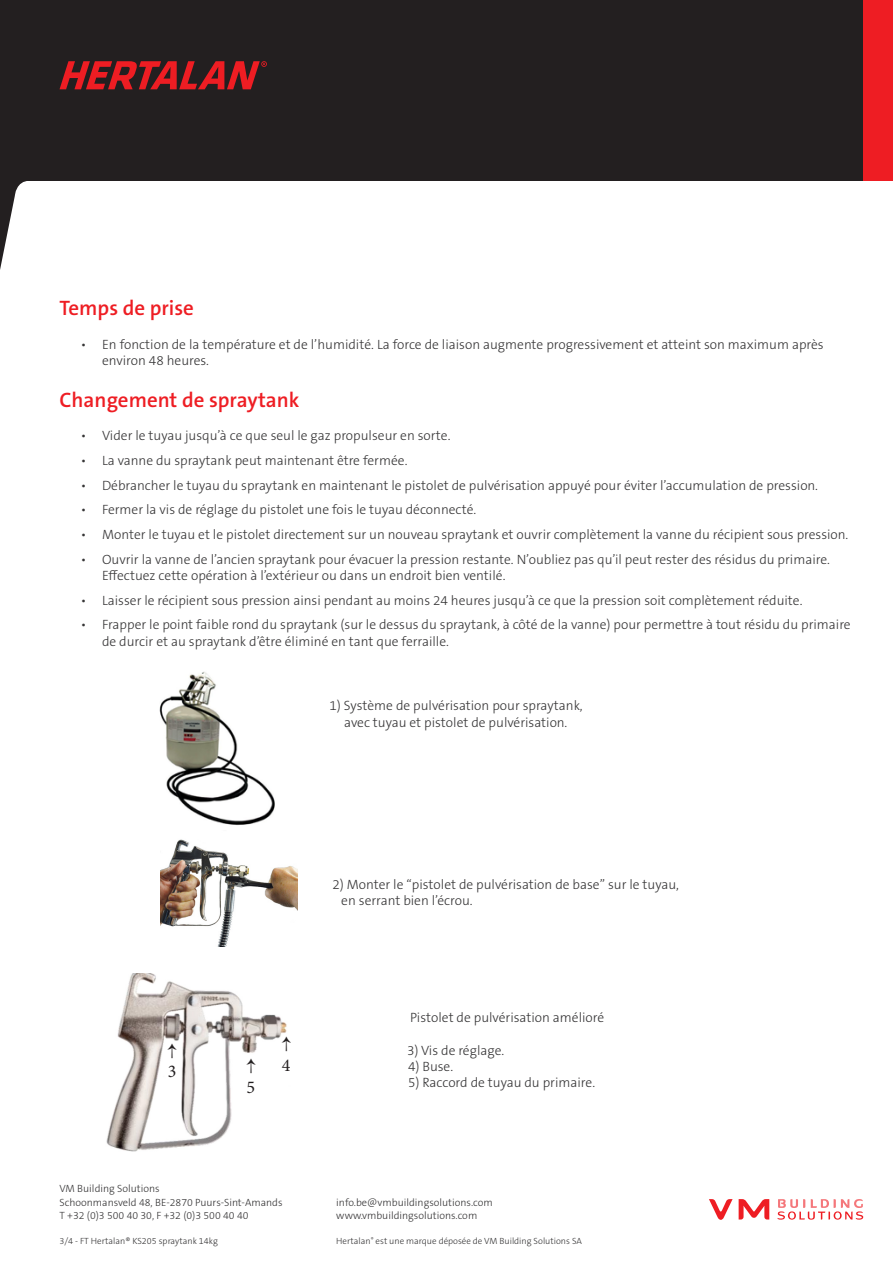
<style>
.page{position:relative;width:893px;height:1263px;background:#fff}
.page>*{position:absolute;margin:0;border:0;box-sizing:border-box;transform-origin:0 0}
.SECTION{font:600 21px "The Sans B W6";color:#ee1d23}
.t1{font:18px "Minion Pro";color:#231f20}
.BODY{font:300 13.5px/16.2px "The Sans B W3";color:#363536}
.t2{font:300 10.5px/13.5px "The Sans B W3";color:#363536}
.t3{font:300 9px "The Sans B W3";color:#363536}
</style>
<div class="page">
<div style="left:0;top:0;width:886px;height:181px;background:#231f20"></div>
<div style="left:863px;top:0;width:30px;height:181px;background:#ee1d23"></div>
<svg style="left:60px;top:61px;width:207px;height:28px"></svg>
<svg style="left:777px;top:1199px;width:86px;height:21px"></svg>
<svg style="left:709px;top:1199px;width:60px;height:21px"></svg>
<svg style="left:1px;top:181px;width:26px;height:84px"></svg>
<hr style="left:0;top:181px;width:1px;height:89px;background:#231f20">
<img style="left:159px;top:672px;width:116px;height:153px">
<img style="left:160px;top:839px;width:137px;height:107px">
<img style="left:106px;top:974px;width:181px;height:177px">
<p class="SECTION" style="left:60px;top:295px;width:136px">Temps de prise</p>
<p class="BODY" style="left:102px;top:336px;width:723px;text-indent:-21px">• En fonction de la température et de l’humidité. La force de liaison augmente progressivement et atteint son maximum après environ 48 heures.</p>
<p class="SECTION" style="left:60px;top:386px;width:241px">Changement de spraytank</p>
<p class="BODY" style="left:81px;top:428px;width:371px">• Vider le tuyau jusqu’à ce que seul le gaz propulseur en sorte.</p>
<p class="BODY" style="left:81px;top:452px;width:328px">• La vanne du spraytank peut maintenant être fermée.</p>
<p class="BODY" style="left:81px;top:477px;width:739px">• Débrancher le tuyau du spraytank en maintenant le pistolet de pulvérisation appuyé pour éviter l’accumulation de pression.</p>
<p class="BODY" style="left:81px;top:502px;width:397px">• Fermer la vis de réglage du pistolet une fois le tuyau déconnecté.</p>
<p class="BODY" style="left:81px;top:526px;width:769px">• Monter le tuyau et le pistolet directement sur un nouveau spraytank et ouvrir complètement la vanne du récipient sous pression.</p>
<p class="BODY" style="left:102px;top:551px;width:729px;text-indent:-21px">• Ouvrir la vanne de l’ancien spraytank pour évacuer la pression restante. N’oubliez pas qu’il peut rester des résidus du primaire.<br>Effectuez cette opération à l’extérieur ou dans un endroit bien ventilé.</p>
<p class="BODY" style="left:81px;top:592px;width:723px">• Laisser le récipient sous pression ainsi pendant au moins 24 heures jusqu’à ce que la pression soit complètement réduite.</p>
<p class="BODY" style="left:102px;top:617px;width:750px;text-indent:-21px">• Frapper le point faible rond du spraytank (sur le dessus du spraytank, à côté de la vanne) pour permettre à tout résidu du primaire de durcir et au spraytank d’être éliminé en tant que ferraille.</p>
<p class="BODY" style="left:330px;top:698px;width:255px">1) Système de pulvérisation pour spraytank,</p>
<p class="BODY" style="left:344px;top:714px;width:225px">avec tuyau et pistolet de pulvérisation.</p>
<p class="BODY" style="left:332px;top:876px;width:348px">2) Monter le “pistolet de pulvérisation de base” sur le tuyau,</p>
<p class="BODY" style="left:341px;top:892px;width:133px">en serrant bien l’écrou.</p>
<p class="t1" style="left:185px;top:1042px;width:17px;rotate:90deg">←</p>
<p class="t1" style="left:168px;top:1059px;width:10px">3</p>
<p class="t1" style="left:264px;top:1058px;width:17px;rotate:90deg">←</p>
<p class="t1" style="left:246px;top:1075px;width:10px">5</p>
<p class="t1" style="left:299px;top:1036px;width:17px;rotate:90deg">←</p>
<p class="t1" style="left:282px;top:1053px;width:10px">4</p>
<p class="t2" style="left:60px;top:1182px;width:225px">VM Building Solutions<br>Schoonmansveld 48, BE-2870 Puurs-Sint-Amands<br>T +32 (0)3 500 40 30, F +32 (0)3 500 40 40</p>
<p class="BODY" style="left:410px;top:1010px;width:196px">Pistolet de pulvérisation amélioré</p>
<p class="BODY" style="left:407px;top:1042px;width:99px">3) Vis de réglage.</p>
<p class="BODY" style="left:408px;top:1058px;width:47px">4) Buse.</p>
<p class="BODY" style="left:408px;top:1074px;width:189px">5) Raccord de tuyau du primaire.</p>
<p class="t2" style="left:336px;top:1196px;width:158px">info.be@vmbuildingsolutions.com www.vmbuildingsolutions.com</p>
<p class="t3" style="left:60px;top:1235px;width:160px">3/4 - FT Hertalan® KS205 spraytank 14kg</p>
<p class="t3" style="left:336px;top:1235px;width:247px">Hertalan<sup>®</sup> est une marque déposée de VM Building Solutions SA</p>
</div>
